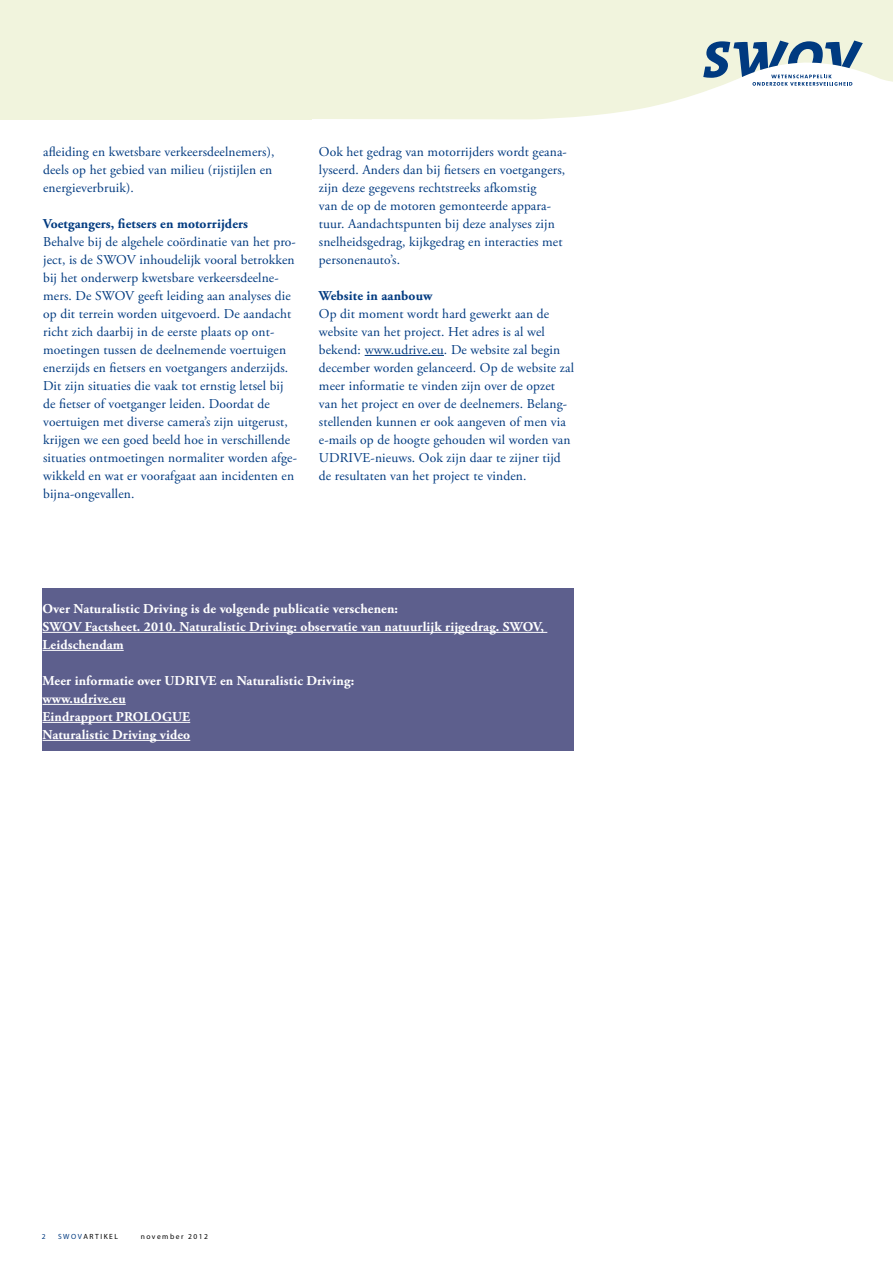
<style>
.page{position:relative;width:893px;height:1263px;background:#fff}
.page>*{position:absolute;margin:0;border:0;box-sizing:border-box;transform-origin:0 0}
.t1{font:13.5px/18px "Adobe Garamond Pro";letter-spacing:.01em;color:#003a80}
.t2{font:700 13.5px/18px "Adobe Garamond Pro";letter-spacing:.01em;color:#fff}
.t3{font:700 13.5px "Adobe Garamond Pro";letter-spacing:.01em;color:#003a80}
.t4{font:7.5px "Myriad Pro";letter-spacing:.2em;color:#000}
.t5{font:7.5px "Myriad Pro";color:#003a80}
.s1{color:#003a80}
</style>
<div class="page">
<div style="left:0;top:0;width:312px;height:119px;background:#f1f4dd"></div>
<svg style="left:312px;top:0;width:581px;height:119px;background:#f2f5e1"></svg>
<svg style="left:703px;top:41px;width:160px;height:45px"></svg>
<hr style="left:365px;top:355px;width:79px;height:1px;background:#003a80">
<div style="left:43px;top:588px;width:531px;height:162px;background:#5d5f8d"></div>
<hr style="left:43px;top:632px;width:504px;height:1px;background:#fff">
<hr style="left:43px;top:650px;width:81px;height:1px;background:#fff">
<hr style="left:43px;top:704px;width:83px;height:1px;background:#fff">
<hr style="left:43px;top:722px;width:147px;height:1px;background:#fff">
<hr style="left:43px;top:740px;width:147px;height:1px;background:#fff">
<p class="t1" style="left:43px;top:143px;width:233px">afleiding en kwetsbare verkeersdeelnemers), deels op het gebied van milieu (rijstijlen en energieverbruik).</p>
<p class="t3" style="left:43px;top:216px;width:206px">Voetgangers, fietsers en motorrijders</p>
<p class="t1" style="left:43px;top:233px;width:255px">Behalve bij de algehele coördinatie van het pro&shy;ject, is de SWOV inhoudelijk vooral betrokken bij het onderwerp kwetsbare verkeersdeelne&shy;mers. De SWOV geeft leiding aan analyses die op dit terrein worden uitgevoerd. De aandacht richt zich daarbij in de eerste plaats op ont&shy;moetingen tussen de deelnemende voertuigen enerzijds en fietsers en voetgangers anderzijds.<br>Dit zijn situaties die vaak tot ernstig letsel bij de fietser of voetganger leiden. Doordat de voertuigen met diverse camera’s zijn uitgerust, krijgen we een goed beeld hoe in verschillende situaties ontmoetingen normaliter worden afge&shy;wikkeld en wat er voorafgaat aan incidenten en bijna-ongevallen.</p>
<p class="t1" style="left:319px;top:143px;width:249px">Ook het gedrag van motorrijders wordt geana&shy;lyseerd. Anders dan bij fietsers en voetgangers, zijn deze gegevens rechtstreeks afkomstig<br>van de op de motoren gemonteerde appara&shy;tuur. Aandachtspunten bij deze analyses zijn snelheidsgedrag, kijkgedrag en interacties met personenauto’s.</p>
<p class="t3" style="left:319px;top:288px;width:115px">Website in aanbouw</p>
<p class="t1" style="left:319px;top:305px;width:257px">Op dit moment wordt hard gewerkt aan de website van het project. Het adres is al wel bekend: www.udrive.eu. De website zal begin december worden gelanceerd. Op de website zal meer informatie te vinden zijn over de opzet van het project en over de deelnemers. Belang&shy;stellenden kunnen er ook aangeven of men via e-mails op de hoogte gehouden wil worden van UDRIVE-nieuws. Ook zijn daar te zijner tijd de resultaten van het project te vinden.</p>
<p class="t2" style="left:43px;top:600px;width:503px">Over Naturalistic Driving is de volgende publicatie verschenen:<br>SWOV Factsheet. 2010. Naturalistic Driving: observatie van natuurlijk rijgedrag. SWOV,<br>Leidschendam</p>
<p class="t2" style="left:43px;top:672px;width:313px">Meer informatie over UDRIVE en Naturalistic Driving: www.udrive.eu<br>Eindrapport PROLOGUE<br>Naturalistic Driving video</p>
<p class="t5" style="left:42px;top:1232px;width:5px">2</p>
<p class="t4" style="left:58px;top:1232px;width:61px"><span class="s1">SWOV</span>ARTIKEL</p>
<p class="t4" style="left:141px;top:1231px;width:69px">november 2012</p>
</div>
